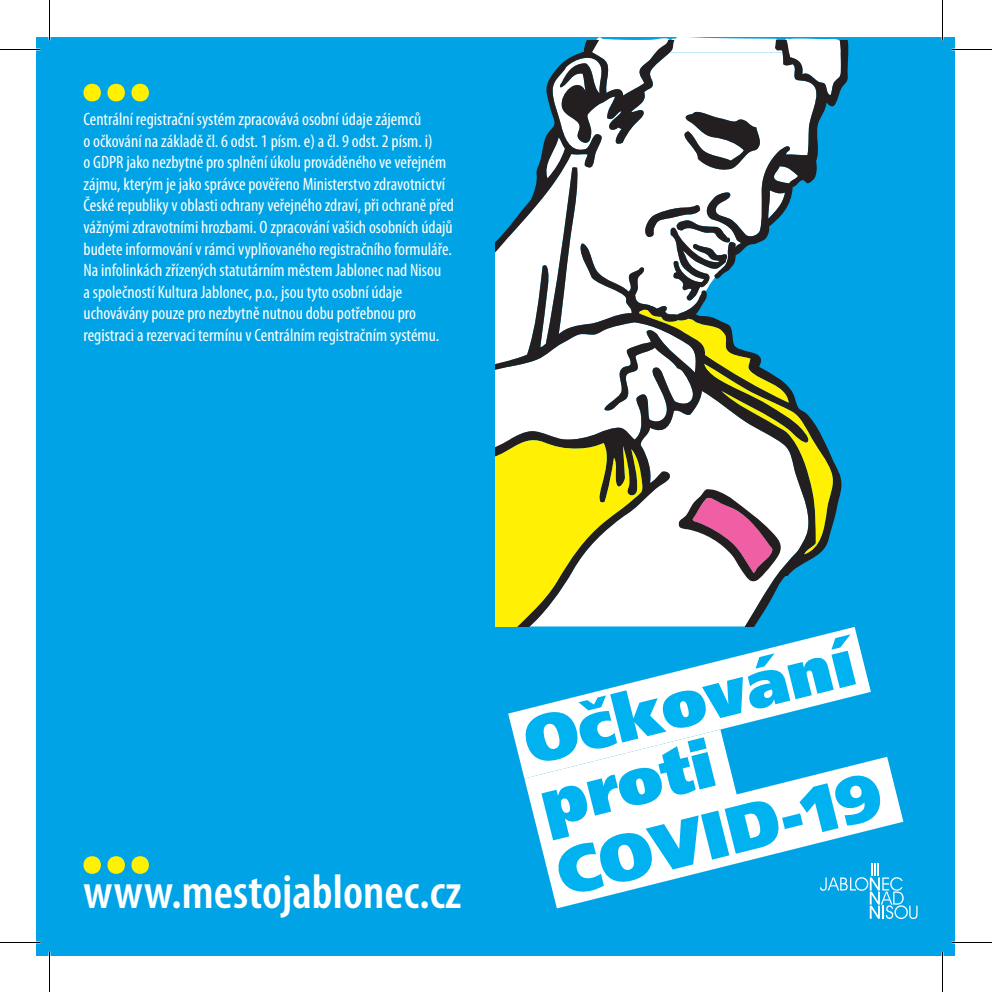
<style>
.page{position:relative;width:992px;height:992px;background:#fff}
.page>*{position:absolute;margin:0;border:0;box-sizing:border-box;transform-origin:0 0}
.t1{font:900 84px "Myriad Pro";color:#fff101}
.t2{font:900 66.15px/64.3px "Frutiger CE";color:#00b2ef}
.t3{font:600 condensed 48.6px "Myriad Pro";color:#fff}
.t4{font:condensed 18px/21.6px "Myriad Pro";color:#fff}
</style>
<div class="page">
<div style="left:37px;top:37px;width:918px;height:918px;background:#00a4e6"></div>
<svg style="left:869px;top:895px;width:48px;height:24px"></svg>
<svg style="left:508px;top:627px;width:363px;height:150px"></svg>
<svg style="left:524px;top:729px;width:379px;height:179px;fill:#fff"></svg>
<svg style="left:538px;top:40px;width:52px;height:127px"></svg>
<svg style="left:496px;top:167px;width:346px;height:345px;fill:#fff"></svg>
<svg style="left:590px;top:37px;width:259px;height:264px"></svg>
<svg style="left:496px;top:310px;width:340px;height:316px;background:#b6c4a0"></svg>
<svg style="left:543px;top:138px;width:22px;height:40px"></svg>
<hr style="left:0;top:941px;width:40px;height:2px;background:#fff">
<hr style="left:951px;top:941px;width:41px;height:2px;background:#fff">
<hr style="left:941px;top:0;width:2px;height:40px;background:#fff">
<hr style="left:941px;top:951px;width:2px;height:41px;background:#fff">
<hr style="left:0;top:49px;width:40px;height:1px;background:#000">
<hr style="left:951px;top:49px;width:41px;height:1px;background:#000">
<hr style="left:0;top:942px;width:40px;height:1px;background:#000">
<hr style="left:951px;top:942px;width:41px;height:1px;background:#000">
<hr style="left:49px;top:0;width:1px;height:40px;background:#000">
<hr style="left:49px;top:951px;width:1px;height:41px;background:#000">
<hr style="left:942px;top:0;width:1px;height:40px;background:#000">
<hr style="left:942px;top:951px;width:1px;height:41px;background:#000">
<h1 class="t1" style="left:79px;top:24px;width:74px">...</h1>
<p class="t4" style="left:84px;top:108px;width:372px">Centrální registrační systém zpracovává osobní údaje zájemců<br>o očkování na základě čl. 6 odst. 1 písm. e) a čl. 9 odst. 2 písm. i)<br>o GDPR jako nezbytné pro splnění úkolu prováděného ve veřejném zájmu, kterým je jako správce pověřeno Ministerstvo zdravotnictví České republiky v oblasti ochrany veřejného zdraví, při ochraně před vážnými zdravotními hrozbami. O zpracování vašich osobních údajů budete informování v rámci vyplňovaného registračního formuláře.<br>Na infolinkách zřízených statutárním městem Jablonec nad Nisou<br>a společností Kultura Jablonec, p.o., jsou tyto osobní údaje uchovávány pouze pro nezbytně nutnou dobu potřebnou pro registraci a rezervaci termínu v Centrálním registračním systému.</p>
<h1 class="t1" style="left:79px;top:797px;width:74px">...</h1>
<h3 class="t3" style="left:84px;top:865px;width:379px">www.mestojablonec.cz</h3>
<h2 class="t2" style="left:518px;top:712px;width:340px;rotate:-14deg">Očkování proti</h2>
<h2 class="t2" style="left:551px;top:844px;width:334px;rotate:-14deg">COVID-19</h2>
</div>
